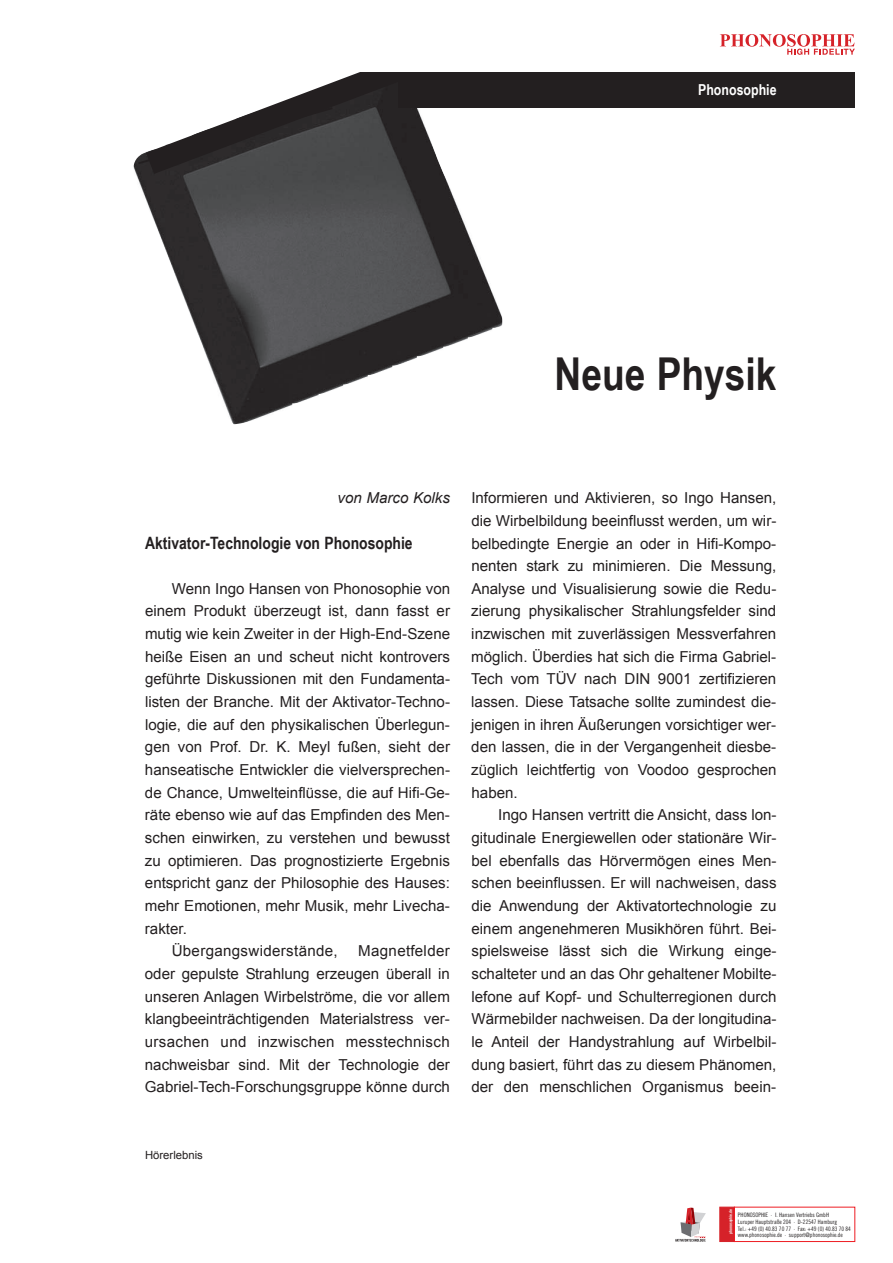
<style>
.page{position:relative;width:893px;height:1263px;background:#fff}
.page>*{position:absolute;margin:0;border:0;box-sizing:border-box;transform-origin:0 0}
.t1{font:700 45.3px "Arial Narrow";color:#231f20}
.t2{font:700 16.95px "Arial Narrow";color:#231f20}
.t3{font:15.15px/22.6px "Arial";color:#231f20;text-align:justify}
.t4{font:15.15px "Arial";letter-spacing:.02em;color:#231f20}
.t5{font:italic 15.15px "Arial";color:#231f20}
.t6{font:700 15.15px "Arial Narrow";color:#fff}
.t7{font:11.4px "Arial";color:#231f20}
.t8{font:6px/6.6px "Trade Gothic LT Com Cn 18";color:#231f20}
.t9{font:4.2px "Trade Gothic LT Com Bd Cn 20";color:#fff}
</style>
<div class="page">
<svg style="left:720px;top:34px;width:135px;height:21px"></svg>
<div style="left:720px;top:1207px;width:14px;height:34px;background:#d62229"></div>
<svg style="left:675px;top:1207px;width:31px;height:34px"></svg>
<img style="left:143px;top:155px;width:359px;height:269px">
<div style="left:398px;top:73px;width:457px;height:35px;background:#231f20"></div>
<svg style="left:133px;top:73px;width:303px;height:119px"></svg>
<p class="t6" style="left:698px;top:79px;width:80px">Phonosophie</p>
<h1 class="t1" style="left:555px;top:340px;width:223px">Neue Physik</h1>
<p class="t5" style="left:338px;top:488px;width:114px">von Marco Kolks</p>
<p class="t2" style="left:145px;top:530px;width:269px">Aktivator-Technologie von Phonosophie</p>
<p class="t3" style="left:172px;top:577px;width:280px">Wenn Ingo Hansen von Phonosophie von</p>
<p class="t3" style="left:145px;top:600px;width:306px">einem Produkt überzeugt ist, dann fasst er</p>
<p class="t3" style="left:145px;top:623px;width:307px">mutig wie kein Zweiter in der High-End-Szene</p>
<p class="t3" style="left:145px;top:645px;width:306px">heiße Eisen an und scheut nicht kontrovers</p>
<p class="t3" style="left:145px;top:668px;width:307px">geführte Diskussionen mit den Fundamenta-</p>
<p class="t3" style="left:145px;top:691px;width:307px">listen der Branche. Mit der Aktivator-Techno-</p>
<p class="t3" style="left:145px;top:713px;width:306px">logie, die auf den physikalischen Überlegun-</p>
<p class="t3" style="left:145px;top:736px;width:307px">gen von Prof. Dr. K. Meyl fußen, sieht der</p>
<p class="t3" style="left:145px;top:758px;width:307px">hanseatische Entwickler die vielversprechen-</p>
<p class="t3" style="left:145px;top:781px;width:306px">de Chance, Umwelteinflüsse, die auf Hifi-Ge-</p>
<p class="t3" style="left:145px;top:804px;width:306px">räte ebenso wie auf das Empfinden des Men-</p>
<p class="t3" style="left:145px;top:826px;width:306px">schen einwirken, zu verstehen und bewusst</p>
<p class="t3" style="left:145px;top:849px;width:306px">zu optimieren. Das prognostizierte Ergebnis</p>
<p class="t3" style="left:145px;top:872px;width:306px">entspricht ganz der Philosophie des Hauses:</p>
<p class="t3" style="left:145px;top:894px;width:307px">mehr Emotionen, mehr Musik, mehr Livecha-</p>
<p class="t3" style="left:145px;top:917px;width:43px">rakter.</p>
<p class="t4" style="left:172px;top:941px;width:168px">Übergangswiderstände,</p>
<p class="t3" style="left:145px;top:940px;width:307px;text-indent:213px">Magnetfelder oder gepulste Strahlung erzeugen überall in unseren Anlagen Wirbelströme, die vor allem klangbeeinträchtigenden Materialstress ver&shy;ursachen und inzwischen messtechnisch nachweisbar sind. Mit der Technologie der Gabriel-Tech-Forschungsgruppe könne durch</p>
<p class="t3" style="left:471px;top:487px;width:307px">Informieren und Aktivieren, so Ingo Hansen, die Wirbelbildung beeinflusst werden, um wir&shy;belbedingte Energie an oder in Hifi-Kompo&shy;nenten stark zu minimieren. Die Messung, Analyse und Visualisierung sowie die Redu&shy;zierung physikalischer Strahlungsfelder sind inzwischen mit zuverlässigen Messverfahren möglich. Überdies hat sich die Firma Gabriel-Tech vom TÜV nach DIN 9001 zertifizieren lassen. Diese Tatsache sollte zumindest die&shy;jenigen in ihren Äußerungen vorsichtiger wer&shy;den lassen, die in der Vergangenheit diesbe&shy;züglich leichtfertig von Voodoo gesprochen haben.</p>
<p class="t3" style="left:471px;top:804px;width:307px;text-indent:27px">Ingo Hansen vertritt die Ansicht, dass lon&shy;gitudinale Energiewellen oder stationäre Wir&shy;bel ebenfalls das Hörvermögen eines Men&shy;schen beeinflussen. Er will nachweisen, dass die Anwendung der Aktivatortechnologie zu einem angenehmeren Musikhören führt. Bei&shy;spielsweise lässt sich die Wirkung einge&shy;schalteter und an das Ohr gehaltener Mobilte&shy;lefone auf Kopf- und Schulterregionen durch Wärmebilder nachweisen. Da der longitudina&shy;le Anteil der Handystrahlung auf Wirbelbil&shy;dung basiert, führt das zu diesem Phänomen, der den menschlichen Organismus beein-</p>
<p class="t7" style="left:145px;top:1148px;width:59px">Hörerlebnis</p>
<p class="t9" style="left:728px;top:1233px;width:26px;rotate:-90deg">phonosophie.de</p>
<p class="t8" style="left:738px;top:1212px;width:115px">PHONOSOPHIE · I. Hansen Vertriebs GmbH<br>Luruper Hauptstraße 204 · D-22547 Hamburg<br>Tel.: +49 (0) 40.83 70 77 · Fax: +49 (0) 40.83 70 84 www.phonosophie.de · support@phonosophie.de</p>
</div>
